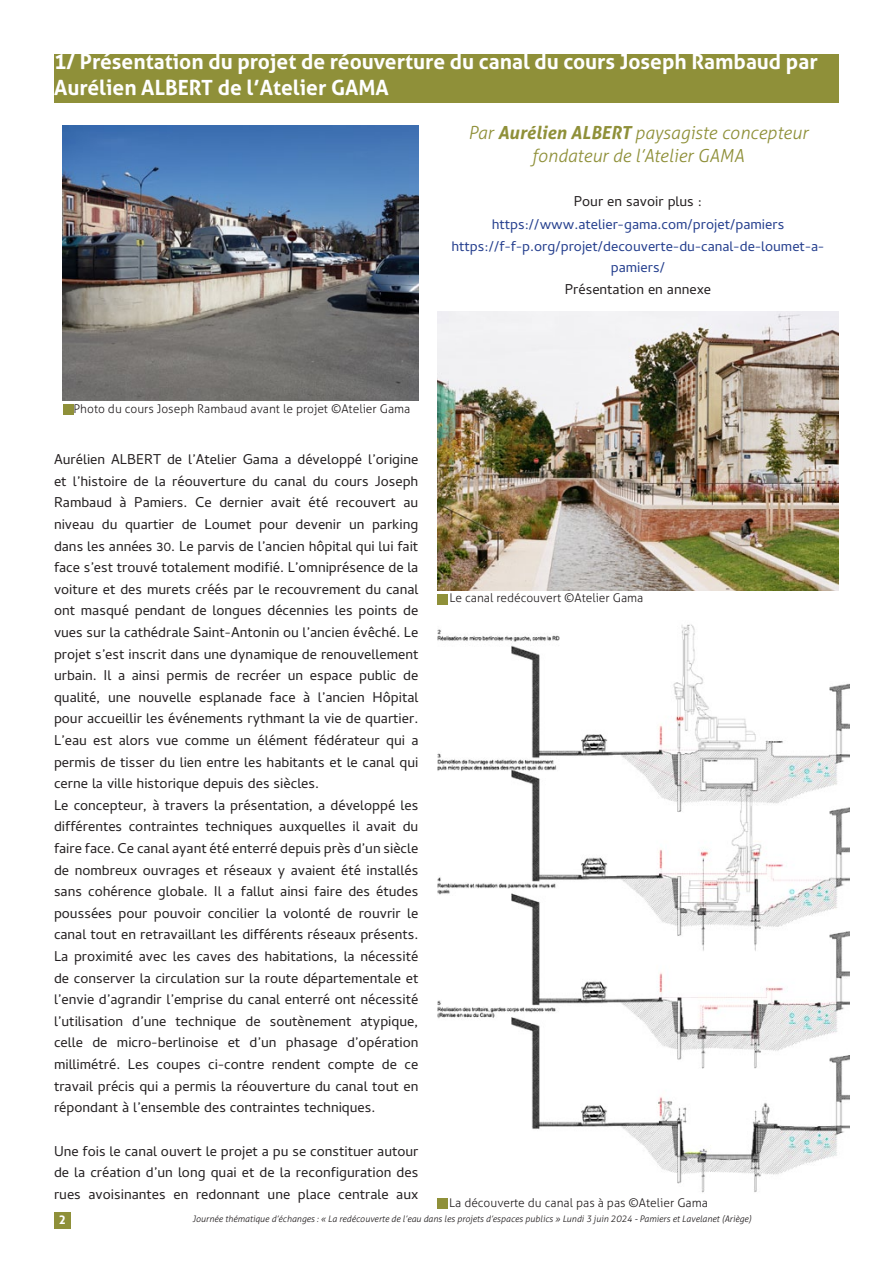
<style>
.page{position:relative;width:893px;height:1263px;background:#fff}
.page>*{position:absolute;margin:0;border:0;box-sizing:border-box;transform-origin:0 0}
.t1{font:700 21px/25.2px "Aller";color:#fff}
.t2{font:18px/21.6px "Cambay Devanagari";color:#231f20;text-align:justify}
.t3{font:18px/21.6px "Cambay Devanagari";color:#253f8e;text-align:center}
.t4{font:italic 300 18px/23.4px "Aller";color:#8f9039;text-align:center}
.t5{font:300 12px "Aller";color:#231f20}
.t6{font:700 12px "Aller";color:#fff}
.t7{font:italic 300 9px "Aller";color:#231f20}
.s1{font-weight:700}
</style>
<div class="page">
<div style="left:54px;top:1211px;width:17px;height:17px;background:#8f9039"></div>
<img style="left:437px;top:624px;width:412px;height:569px">
<div style="left:437px;top:1198px;width:11px;height:11px;background:#8f9039"></div>
<div style="left:437px;top:594px;width:11px;height:10px;background:#8f9039"></div>
<img style="left:437px;top:312px;width:402px;height:279px">
<div style="left:54px;top:54px;width:785px;height:49px;background:#8f9039"></div>
<img style="left:63px;top:126px;width:355px;height:275px">
<div style="left:63px;top:404px;width:11px;height:11px;background:#8f9039"></div>
<p class="t1" style="left:54px;top:49px;width:765px">1/ Présentation du projet de réouverture du canal du cours Joseph Rambaud par<br>Aurélien ALBERT de l’Atelier GAMA</p>
<p class="t4" style="left:468px;top:121px;width:341px">Par <span class="s1">Aurélien ALBERT</span> paysagiste concepteur fondateur de l’Atelier GAMA</p>
<p class="t2" style="left:574px;top:192px;width:130px">Pour en savoir plus :</p>
<p class="t3" style="left:492px;top:216px;width:294px">https://www.atelier-gama.com/projet/pamiers</p>
<p class="t3" style="left:451px;top:237px;width:375px">https://f-f-p.org/projet/decouverte-du-canal-de-loumet-a&shy;pamiers/</p>
<p class="t2" style="left:565px;top:281px;width:148px">Présentation en annexe</p>
<p class="t5" style="left:74px;top:401px;width:338px">Photo du cours Joseph Rambaud avant le projet ©Atelier Gama</p>
<p class="t2" style="left:54px;top:451px;width:366px">Aurélien ALBERT de l’Atelier Gama a développé l’origine et l’histoire de la réouverture du canal du cours Joseph Rambaud à Pamiers. Ce dernier avait été recouvert au niveau du quartier de Loumet pour devenir un parking dans les années 30. Le parvis de l’ancien hôpital qui lui fait face s’est trouvé totalement modifié. L’omniprésence de la voiture et des murets créés par le recouvrement du canal ont masqué pendant de longues décennies les points de vues sur la cathédrale Saint-Antonin ou l’ancien évêché. Le projet s’est inscrit dans une dynamique de renouvellement urbain. Il a ainsi permis de recréer un espace public de qualité, une nouvelle esplanade face à l’ancien Hôpital pour accueillir les événements rythmant la vie de quartier.<br>L’eau est alors vue comme un élément fédérateur qui a permis de tisser du lien entre les habitants et le canal qui cerne la ville historique depuis des siècles.</p>
<p class="t2" style="left:54px;top:797px;width:366px">Le concepteur, à travers la présentation, a développé les différentes contraintes techniques auxquelles il avait du faire face. Ce canal ayant été enterré depuis près d’un siècle de nombreux ouvrages et réseaux y avaient été installés sans cohérence globale. Il a fallut ainsi faire des études poussées pour pouvoir concilier la volonté de rouvrir le canal tout en retravaillant les différents réseaux présents.<br>La proximité avec les caves des habitations, la nécessité de conserver la circulation sur la route départementale et l’envie d’agrandir l’emprise du canal enterré ont nécessité l’utilisation d’une technique de soutènement atypique, celle de micro-berlinoise et d’un phasage d’opération millimétré. Les coupes ci-contre rendent compte de ce travail précis qui a permis la réouverture du canal tout en répondant à l’ensemble des contraintes techniques.</p>
<p class="t2" style="left:54px;top:1142px;width:366px">Une fois le canal ouvert le projet a pu se constituer autour de la création d’un long quai et de la reconfiguration des rues avoisinantes en redonnant une place centrale aux</p>
<p class="t5" style="left:450px;top:591px;width:195px">Le canal redécouvert ©Atelier Gama</p>
<p class="t5" style="left:449px;top:1196px;width:260px">La découverte du canal pas à pas ©Atelier Gama</p>
<p class="t6" style="left:59px;top:1212px;width:9px">2</p>
<p class="t7" style="left:193px;top:1214px;width:560px">Journée thématique d’échanges : « La redécouverte de l’eau dans les projets d’espaces publics » Lundi 3 juin 2024 - Pamiers et Lavelanet (Ariège)</p>
</div>
